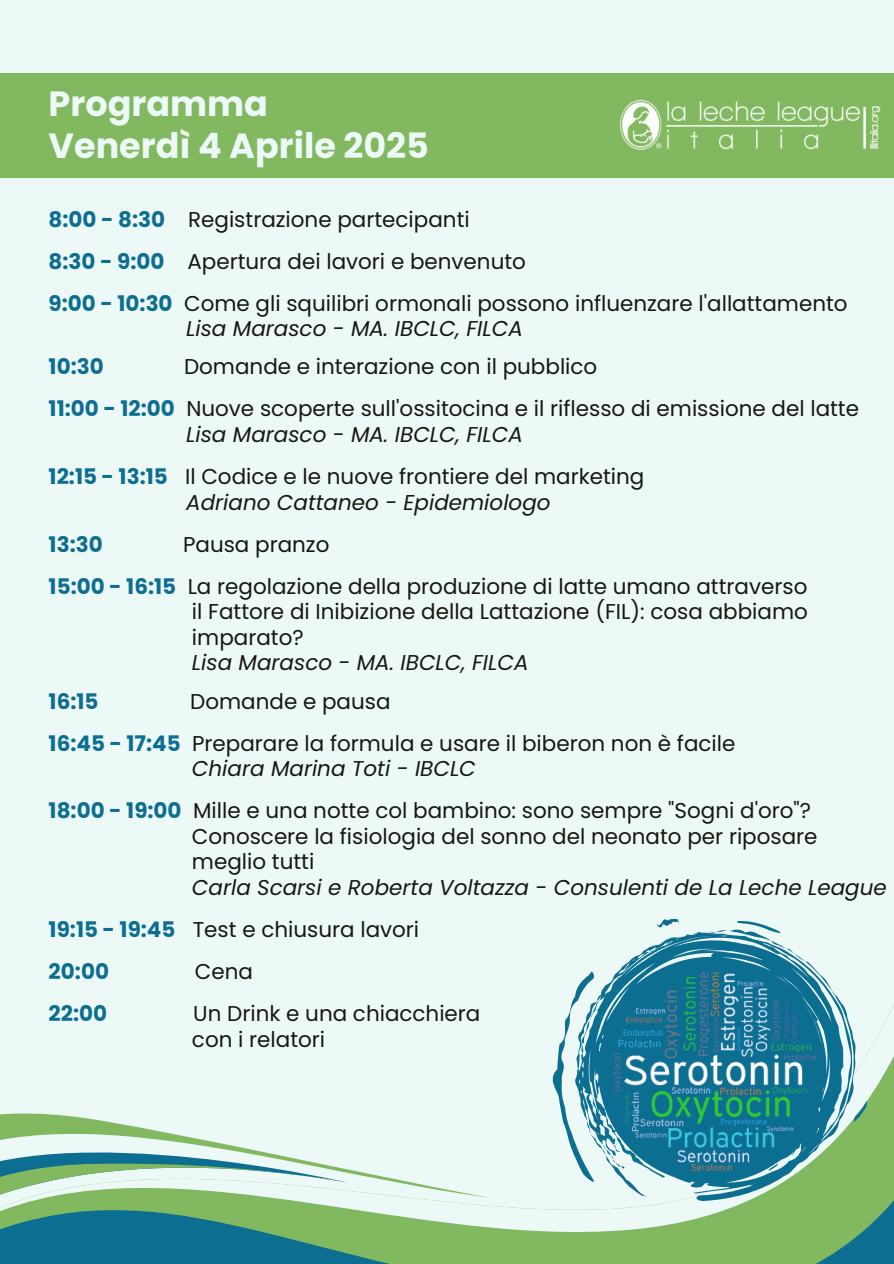
<style>
.page{position:relative;width:894px;height:1264px;background:#fff}
.page>*{position:absolute;margin:0;border:0;box-sizing:border-box;transform-origin:0 0}
.t1{font:700 34.95px/41.7px "Poppins";color:#edf9f7}
.t2{font:21.45px "Poppins";color:#171810}
.t3{font:italic 21.45px "Poppins";color:#171810}
.t4{font:700 21.45px "Poppins";color:#0c6e91}
.s1{font-weight:700;color:#0c6e91}
</style>
<div class="page">
<div style="left:0;top:0;width:893px;height:1263px;background:#edf9f7"></div>
<svg style="left:0;top:1250px;width:893px;height:13px;background:#499477"></svg>
<svg style="left:0;top:1006px;width:893px;height:244px"></svg>
<svg style="left:0;top:1075px;width:507px;height:124px"></svg>
<svg style="left:0;top:1105px;width:491px;height:114px"></svg>
<svg style="left:552px;top:918px;width:314px;height:282px"></svg>
<div style="left:0;top:73px;width:893px;height:104px;background:#81b860"></div>
<img style="left:613px;top:972px;width:202px;height:198px">
<img style="left:620px;top:99px;width:261px;height:51px">
<p class="t1" style="left:49px;top:83px;width:381px">Programma<br>Venerdì 4 Aprile 2025</p>
<h1 class="t2" style="left:49px;top:204px;width:422px"><span class="s1">8:00 - 8:30</span> Registrazione partecipanti</h1>
<p class="t2" style="left:49px;top:246px;width:478px"><span class="s1">8:30 - 9:00</span> Apertura dei lavori e benvenuto</p>
<p class="t2" style="left:49px;top:288px;width:800px"><span class="s1">9:00 - 10:30</span> Come gli squilibri ormonali possono influenzare l'allattamento</p>
<p class="t3" style="left:186px;top:313px;width:338px">Lisa Marasco - MA. IBCLC, FILCA</p>
<p class="t4" style="left:49px;top:352px;width:57px">10:30</p>
<p class="t2" style="left:184px;top:352px;width:414px">Domande e interazione con il pubblico</p>
<p class="t2" style="left:49px;top:394px;width:811px"><span class="s1">11:00 - 12:00</span> Nuove scoperte sull'ossitocina e il riflesso di emissione del latte</p>
<p class="t3" style="left:186px;top:419px;width:338px">Lisa Marasco - MA. IBCLC, FILCA</p>
<p class="t2" style="left:49px;top:461px;width:597px"><span class="s1">12:15 - 13:15</span> Il Codice e le nuove frontiere del marketing</p>
<p class="t3" style="left:186px;top:487px;width:366px">Adriano Cattaneo - Epidemiologo</p>
<p class="t4" style="left:49px;top:529px;width:56px">13:30</p>
<p class="t2" style="left:183px;top:529px;width:148px">Pausa pranzo</p>
<p class="t2" style="left:49px;top:571px;width:760px"><span class="s1">15:00 - 16:15</span> La regolazione della produzione di latte umano attraverso</p>
<p class="t2" style="left:192px;top:596px;width:617px">il Fattore di Inibizione della Lattazione (FIL): cosa abbiamo</p>
<p class="t2" style="left:192px;top:622px;width:113px">imparato?</p>
<p class="t3" style="left:192px;top:648px;width:338px">Lisa Marasco - MA. IBCLC, FILCA</p>
<p class="t4" style="left:49px;top:686px;width:51px">16:15</p>
<p class="t2" style="left:190px;top:686px;width:202px">Domande e pausa</p>
<p class="t2" style="left:49px;top:728px;width:688px"><span class="s1">16:45 - 17:45</span> Preparare la formula e usare il biberon non è facile</p>
<p class="t3" style="left:192px;top:753px;width:285px">Chiara Marina Toti - IBCLC</p>
<p class="t2" style="left:49px;top:795px;width:763px"><span class="s1">18:00 - 19:00</span> Mille e una notte col bambino: sono sempre "Sogni d'oro"?</p>
<p class="t2" style="left:192px;top:821px;width:627px">Conoscere la fisiologia del sonno del neonato per riposare</p>
<p class="t2" style="left:192px;top:847px;width:124px">meglio tutti</p>
<p class="t3" style="left:192px;top:872px;width:696px">Carla Scarsi e Roberta Voltazza - Consulenti de La Leche League</p>
<p class="t2" style="left:49px;top:914px;width:372px"><span class="s1">19:15 - 19:45</span> Test e chiusura lavori</p>
<p class="t4" style="left:49px;top:956px;width:62px">20:00</p>
<p class="t2" style="left:195px;top:956px;width:60px">Cena</p>
<p class="t4" style="left:49px;top:998px;width:60px">22:00</p>
<p class="t2" style="left:193px;top:998px;width:288px">Un Drink e una chiacchiera</p>
<p class="t2" style="left:192px;top:1024px;width:135px">con i relatori</p>
</div>
